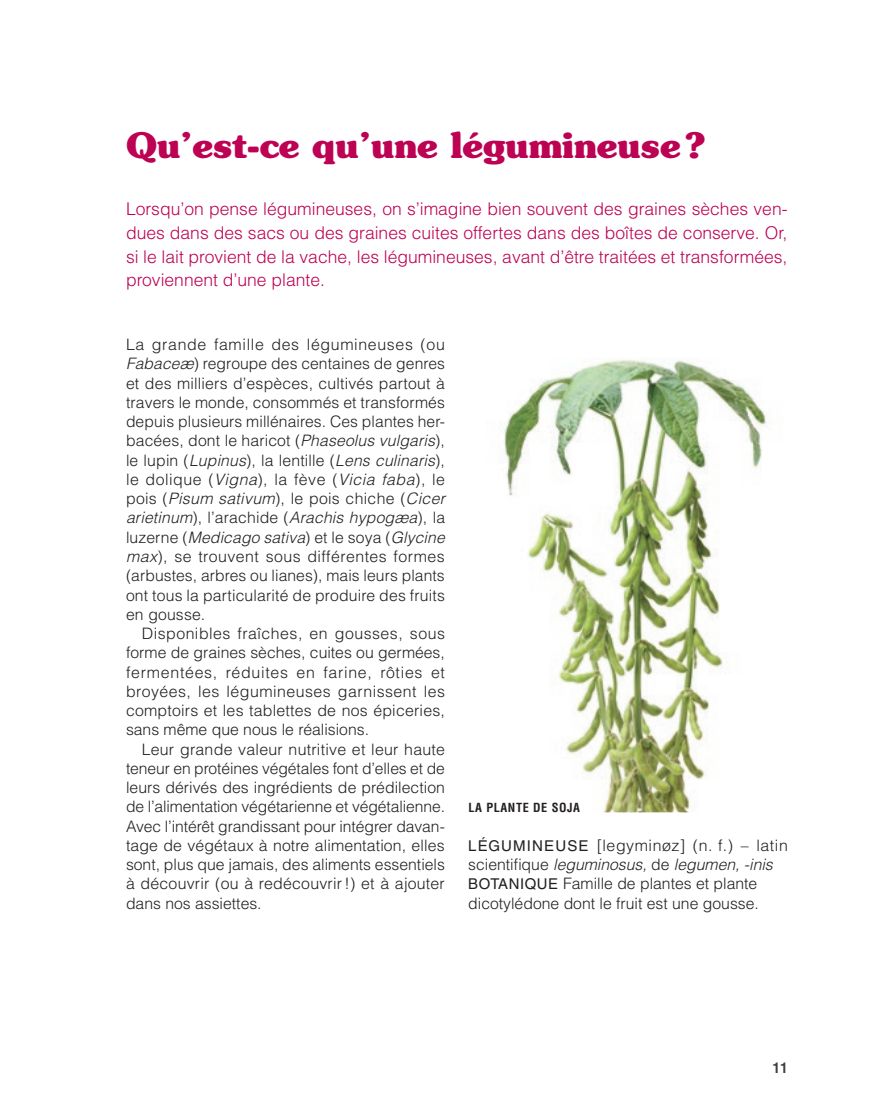
<style>
.page{position:relative;width:882px;height:1103px;background:#fff}
.page>*{position:absolute;margin:0;border:0;box-sizing:border-box;transform-origin:0 0}
.t1{font:700 35px "Souvenir";color:#bd0253}
.t2{font:300 17.5px/23.6px "Helvetica LT Std";color:#bd0253;text-align:justify}
.t3{font:300 15.75px/19.2px "Helvetica LT Std";letter-spacing:.01em;color:#231f20;text-align:justify}
.t4{font:700 condensed 14px "Helvetica LT Std";color:#3e3e3f}
.t5{font:700 condensed 12.25px "Helvetica LT Std";letter-spacing:.05em;color:#231f20}
.s1{font-style:italic}
.s2{font-weight:400;font-size:14.88px}
</style>
<div class="page">
<img style="left:504px;top:359px;width:263px;height:453px">
<h1 class="t1" style="left:126px;top:122px;width:581px">Qu’est-ce qu’une légumineuse?</h1>
<p class="t2" style="left:126px;top:197px;width:663px">Lorsqu’on pense légumineuses, on s’imagine bien souvent des graines sèches ven&shy;dues dans des sacs ou des graines cuites offertes dans des boîtes de conserve. Or, si le lait provient de la vache, les légumineuses, avant d’être traitées et transformées, proviennent d’une plante.</p>
<p class="t3" style="left:126px;top:335px;width:321px">La grande famille des légumineuses (ou <span class="s1">Fabaceæ</span>) regroupe des centaines de genres et des milliers d’espèces, cultivés partout à travers le monde, consommés et transformés depuis plusieurs millénaires. Ces plantes her&shy;bacées, dont le haricot (<span class="s1">Phaseolus vulgaris</span>), le lupin (<span class="s1">Lupinus</span>), la lentille (<span class="s1">Lens culinaris</span>), le dolique (<span class="s1">Vigna</span>), la fève (<span class="s1">Vicia faba</span>), le pois (<span class="s1">Pisum sativum</span>), le pois chiche (<span class="s1">Cicer arietinum</span>), l’arachide (<span class="s1">Arachis hypogæa</span>), la luzerne (<span class="s1">Medicago sativa</span>) et le soya (<span class="s1">Glycine max</span>), se trouvent sous différentes formes (arbustes, arbres ou lianes), mais leurs plants ont tous la particularité de produire des fruits en gousse.</p>
<p class="t3" style="left:126px;top:623px;width:321px;text-indent:16px">Disponibles fraîches, en gousses, sous forme de graines sèches, cuites ou germées, fermentées, réduites en farine, rôties et broyées, les légumineuses garnissent les comptoirs et les tablettes de nos épiceries, sans même que nous le réalisions.</p>
<p class="t3" style="left:126px;top:739px;width:321px;text-indent:16px">Leur grande valeur nutritive et leur haute teneur en protéines végétales font d’elles et de leurs dérivés des ingrédients de prédilection de l’alimentation végétarienne et végétalienne.<br>Avec l’intérêt grandissant pour intégrer davan&shy;tage de végétaux à notre alimentation, elles sont, plus que jamais, des aliments essentiels à découvrir (ou à redécouvrir!) et à ajouter dans nos assiettes.</p>
<p class="t5" style="left:469px;top:800px;width:113px">LA PLANTE DE SOJA</p>
<p class="t3" style="left:468px;top:835px;width:321px;text-align:left"><span class="s2">LÉGUMINEUSE</span> [legyminøz] (n. f.) – latin scientifique <span class="s1">leguminosus,</span> de <span class="s1">legumen, -inis </span><span class="s2">BOTANIQUE</span> Famille de plantes et plante dicotylédone dont le fruit est une gousse.</p>
<p class="t4" style="left:773px;top:1059px;width:16px">11</p>
</div>
